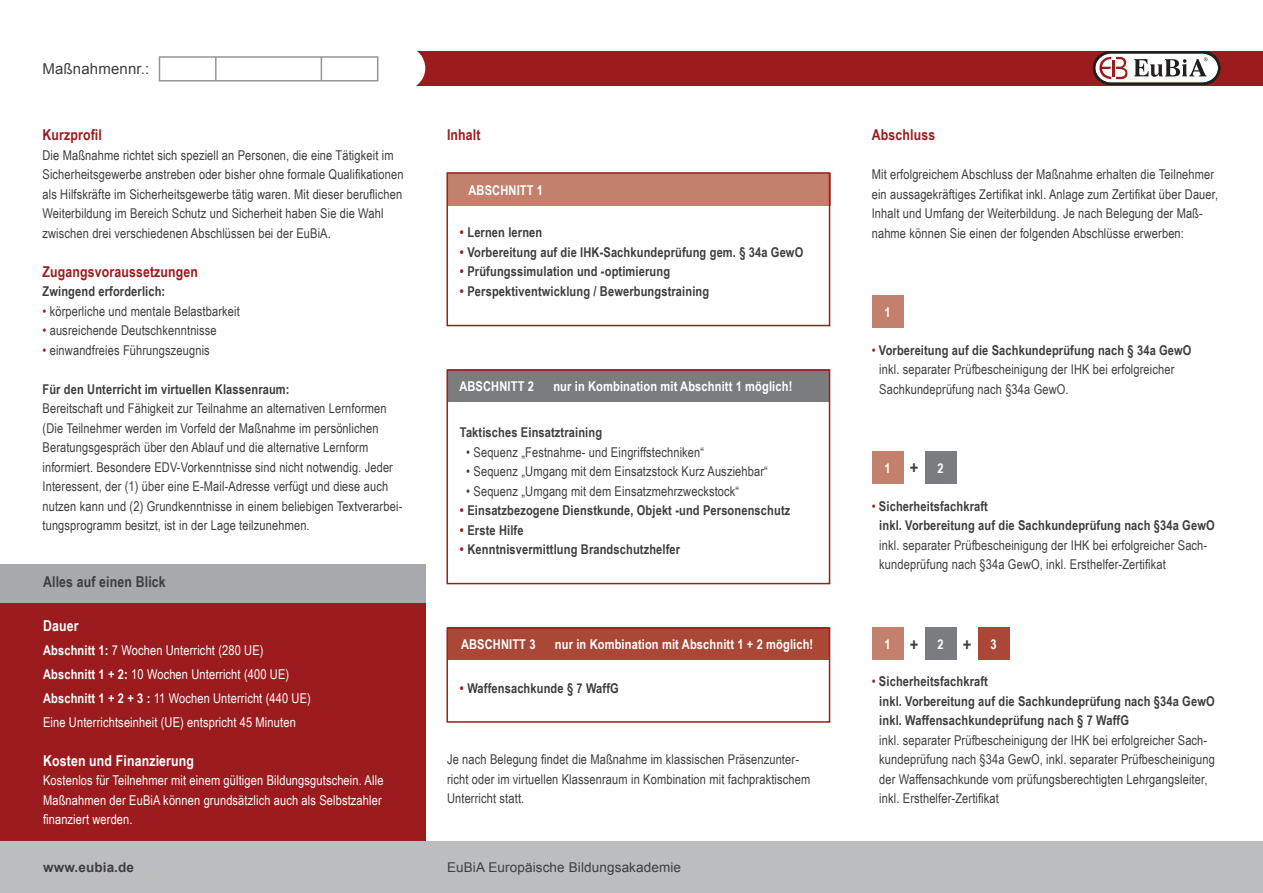
<style>
.page{position:relative;width:1263px;height:893px;background:#fff}
.page>*{position:absolute;margin:0;border:0;box-sizing:border-box;transform-origin:0 0}
.t1{font:700 18px "Arial Narrow";color:#3e3e3f}
.t2{font:700 15px "Arial Narrow";letter-spacing:.01em;color:#9b1b1e}
.t3{font:700 15px "Arial Narrow";letter-spacing:.01em;color:#fff}
.t4{font:700 15px "Arial Narrow";letter-spacing:.01em;color:#3e3e3f}
.t5{font:15px "Arial";letter-spacing:.01em;color:#3e3e3f}
.t6{font:13.5px/19.5px "Arial Narrow";letter-spacing:.01em;color:#3e3e3f}
.t7{font:700 13.5px "Arial Narrow";letter-spacing:.01em;color:#3e3e3f}
.t8{font:13.5px/19.5px "Arial Narrow";letter-spacing:.01em;color:#fff}
.t9{font:700 13.5px "Arial Narrow";letter-spacing:.01em;color:#fff}
.t10{font:13.5px "Arial";letter-spacing:.01em;color:#3e3e3f}
.t11{font:700 13.5px "Arial";letter-spacing:.01em;color:#3e3e3f}
.s1{color:#9b1b1e}
.s2{font-weight:700}
.s3{font-weight:400;color:#9b1b1e}
</style>
<div class="page">
<div style="left:0;top:602px;width:425px;height:291px;background:#9b1b1e"></div>
<div style="left:0;top:564px;width:425px;height:38px;background:#a8a9ad"></div>
<div style="left:0;top:51px;width:1263px;height:34px;background:#9b1b1e"></div>
<svg style="left:0;top:51px;width:425px;height:35px;background:#f8f7f8"></svg>
<svg style="left:1093px;top:51px;width:127px;height:34px;background:#b1a2a2"></svg>
<div style="left:0;top:842px;width:1263px;height:51px;background:#bcbdc0"></div>
<div style="left:448px;top:627px;width:382px;height:33px;background:#aa4737"></div>
<div style="left:446px;top:627px;width:384px;height:96px;border:2px solid #9b1b1e"></div>
<div style="left:872px;top:295px;width:32px;height:32px;background:#c3806c"></div>
<div style="left:872px;top:451px;width:32px;height:33px;background:#c3806c"></div>
<div style="left:925px;top:451px;width:32px;height:33px;background:#7a7c7f"></div>
<div style="left:872px;top:627px;width:32px;height:33px;background:#c3806c"></div>
<div style="left:925px;top:627px;width:32px;height:33px;background:#7a7c7f"></div>
<div style="left:978px;top:627px;width:32px;height:33px;background:#aa4737"></div>
<div style="left:448px;top:369px;width:382px;height:33px;background:#7a7c7f"></div>
<div style="left:446px;top:369px;width:384px;height:215px;border:2px solid #9b1b1e"></div>
<div style="left:447px;top:173px;width:383px;height:32px;background:#c3806c"></div>
<div style="left:446px;top:172px;width:384px;height:154px;border:2px solid #9b1b1e"></div>
<p class="t5" style="left:43px;top:59px;width:108px">Maßnahmennr.:</p>
<p class="t2" style="left:43px;top:124px;width:61px">Kurzprofil</p>
<p class="t6" style="left:43px;top:145px;width:363px">Die Maßnahme richtet sich speziell an Personen, die eine Tätigkeit im Sicherheitsgewerbe anstreben oder bisher ohne formale Qualifikationen als Hilfskräfte im Sicherheitsgewerbe tätig waren. Mit dieser beruflichen Weiterbildung im Bereich Schutz und Sicherheit haben Sie die Wahl zwischen drei verschiedenen Abschlüssen bei der EuBiA.</p>
<p class="t2" style="left:43px;top:260px;width:157px">Zugangsvoraussetzungen</p>
<p class="t7" style="left:43px;top:281px;width:124px">Zwingend erforderlich:</p>
<p class="t6" style="left:43px;top:301px;width:199px"><span class="s1">•</span> körperliche und mentale Belastbarkeit</p>
<p class="t6" style="left:43px;top:320px;width:176px"><span class="s1">•</span> ausreichende Deutschkenntnisse</p>
<p class="t6" style="left:43px;top:340px;width:169px"><span class="s1">•</span> einwandfreies Führungszeugnis</p>
<p class="t7" style="left:43px;top:379px;width:249px">Für den Unterricht im virtuellen Klassenraum:</p>
<p class="t6" style="left:43px;top:398px;width:361px">Bereitschaft und Fähigkeit zur Teilnahme an alternativen Lernformen (Die Teilnehmer werden im Vorfeld der Maßnahme im persönlichen Beratungsgespräch über den Ablauf und die alternative Lernform informiert. Besondere EDV-Vorkenntnisse sind nicht notwendig. Jeder Interessent, der (1) über eine E-Mail-Adresse verfügt und diese auch nutzen kann und (2) Grundkenntnisse in einem beliebigen Textverarbei&shy;tungsprogramm besitzt, ist in der Lage teilzunehmen.</p>
<p class="t4" style="left:43px;top:571px;width:124px">Alles auf einen Blick</p>
<p class="t3" style="left:43px;top:614px;width:37px">Dauer</p>
<p class="t8" style="left:43px;top:640px;width:222px"><span class="s2">Abschnitt 1:</span> 7 Wochen Unterricht (280 UE)</p>
<p class="t8" style="left:43px;top:664px;width:248px"><span class="s2">Abschnitt 1 + 2:</span> 10 Wochen Unterricht (400 UE)</p>
<p class="t8" style="left:43px;top:688px;width:269px"><span class="s2">Abschnitt 1 + 2 + 3 :</span> 11 Wochen Unterricht (440 UE)</p>
<p class="t8" style="left:43px;top:712px;width:254px">Eine Unterrichtseinheit (UE) entspricht 45 Minuten</p>
<p class="t3" style="left:43px;top:749px;width:152px">Kosten und Finanzierung</p>
<p class="t8" style="left:43px;top:770px;width:342px">Kostenlos für Teilnehmer mit einem gültigen Bildungsgutschein. Alle<br>Maßnahmen der EuBiA können grundsätzlich auch als Selbstzahler finanziert werden.</p>
<p class="t2" style="left:447px;top:124px;width:35px">Inhalt</p>
<p class="t9" style="left:468px;top:180px;width:76px">ABSCHNITT 1</p>
<p class="t7" style="left:460px;top:222px;width:84px"><span class="s1">•</span> Lernen lernen</p>
<p class="t7" style="left:460px;top:242px;width:345px"><span class="s1">•</span> Vorbereitung auf die IHK-Sachkundeprüfung gem. § 34a GewO</p>
<p class="t7" style="left:460px;top:261px;width:212px"><span class="s1">•</span> Prüfungssimulation und -optimierung</p>
<p class="t7" style="left:460px;top:281px;width:251px"><span class="s1">•</span> Perspektiventwicklung / Bewerbungstraining</p>
<p class="t9" style="left:459px;top:376px;width:76px">ABSCHNITT 2</p>
<p class="t9" style="left:553px;top:376px;width:240px">nur in Kombination mit Abschnitt 1 möglich!</p>
<p class="t7" style="left:460px;top:422px;width:144px">Taktisches Einsatztraining</p>
<p class="t6" style="left:466px;top:442px;width:239px">• Sequenz „Festnahme- und Eingriffstechniken“</p>
<p class="t6" style="left:466px;top:461px;width:303px">• Sequenz „Umgang mit dem Einsatzstock Kurz Ausziehbar“</p>
<p class="t6" style="left:466px;top:480px;width:274px">• Sequenz „Umgang mit dem Einsatzmehrzweckstock“</p>
<p class="t7" style="left:460px;top:500px;width:332px"><span class="s1">•</span> Einsatzbezogene Dienstkunde, Objekt -und Personenschutz</p>
<p class="t7" style="left:460px;top:520px;width:65px"><span class="s1">•</span> Erste Hilfe</p>
<p class="t7" style="left:460px;top:539px;width:222px"><span class="s1">•</span> Kenntnisvermittlung Brandschutzhelfer</p>
<p class="t9" style="left:461px;top:634px;width:76px">ABSCHNITT 3</p>
<p class="t9" style="left:555px;top:634px;width:260px">nur in Kombination mit Abschnitt 1 + 2 möglich!</p>
<p class="t7" style="left:460px;top:678px;width:160px"><span class="s1">•</span> Waffensachkunde § 7 WaffG</p>
<p class="t6" style="left:447px;top:749px;width:365px">Je nach Belegung findet die Maßnahme im klassischen Präsenzunter&shy;richt oder im virtuellen Klassenraum in Kombination mit fachpraktischem<br>Unterricht statt.</p>
<p class="t11" style="left:43px;top:858px;width:93px">www.eubia.de</p>
<p class="t10" style="left:447px;top:858px;width:236px">EuBiA Europäische Bildungsakademie</p>
<p class="t2" style="left:872px;top:124px;width:65px">Abschluss</p>
<p class="t6" style="left:872px;top:164px;width:348px">Mit erfolgreichem Abschluss der Maßnahme erhalten die Teilnehmer ein aussagekräftiges Zertifikat inkl. Anlage zum Zertifikat über Dauer, Inhalt und Umfang der Weiterbildung. Je nach Belegung der Maß&shy;nahme können Sie einen der folgenden Abschlüsse erwerben:</p>
<p class="t9" style="left:885px;top:302px;width:8px">1</p>
<p class="t7" style="left:872px;top:340px;width:321px"><span class="s3">•</span> Vorbereitung auf die Sachkundeprüfung nach § 34a GewO</p>
<p class="t6" style="left:879px;top:359px;width:297px">inkl. separater Prüfbescheinigung der IHK bei erfolgreicher</p>
<p class="t6" style="left:879px;top:379px;width:191px">Sachkundeprüfung nach §34a GewO.</p>
<p class="t9" style="left:885px;top:458px;width:8px">1</p>
<p class="t1" style="left:910px;top:454px;width:10px">+</p>
<p class="t9" style="left:938px;top:458px;width:8px">2</p>
<p class="t7" style="left:872px;top:496px;width:118px"><span class="s3">•</span> Sicherheitsfachkraft</p>
<p class="t7" style="left:879px;top:515px;width:337px">inkl. Vorbereitung auf die Sachkundeprüfung nach §34a GewO</p>
<p class="t6" style="left:879px;top:535px;width:329px">inkl. separater Prüfbescheinigung der IHK bei erfolgreicher Sach&shy;kundeprüfung nach §34a GewO, inkl. Ersthelfer-Zertifikat</p>
<p class="t9" style="left:885px;top:634px;width:8px">1</p>
<p class="t1" style="left:910px;top:631px;width:10px">+</p>
<p class="t9" style="left:938px;top:634px;width:8px">2</p>
<p class="t1" style="left:963px;top:631px;width:10px">+</p>
<p class="t9" style="left:991px;top:634px;width:8px">3</p>
<p class="t7" style="left:872px;top:671px;width:118px"><span class="s3">•</span> Sicherheitsfachkraft</p>
<p class="t7" style="left:879px;top:691px;width:337px">inkl. Vorbereitung auf die Sachkundeprüfung nach §34a GewO</p>
<p class="t7" style="left:879px;top:710px;width:251px">inkl. Waffensachkundeprüfung nach § 7 WaffG</p>
<p class="t6" style="left:879px;top:730px;width:337px">inkl. separater Prüfbescheinigung der IHK bei erfolgreicher Sach&shy;kundeprüfung nach §34a GewO, inkl. separater Prüfbescheinigung der Waffensachkunde vom prüfungsberechtigten Lehrgangsleiter,</p>
<p class="t6" style="left:879px;top:788px;width:121px">inkl. Ersthelfer-Zertifikat</p>
</div>
